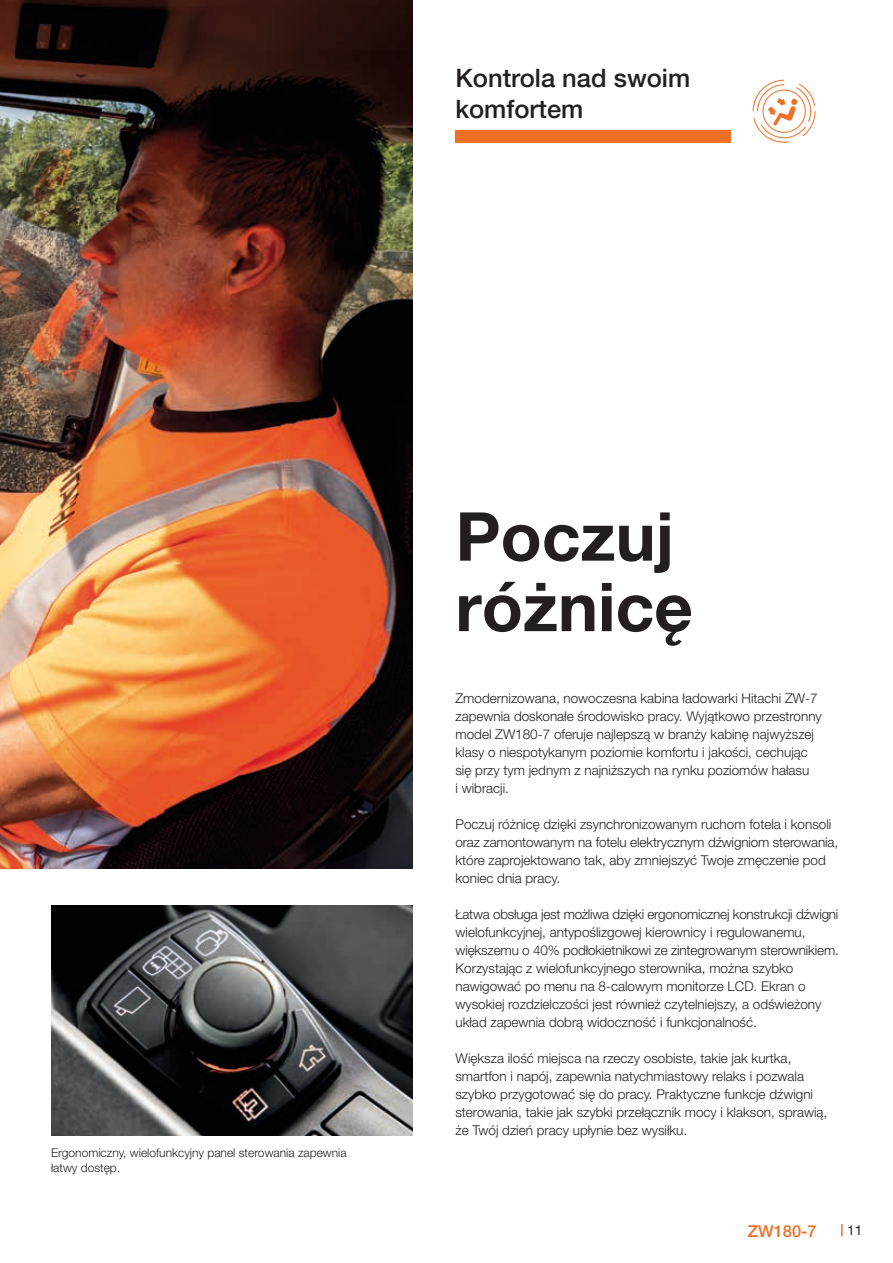
<style>
.page{position:relative;width:893px;height:1263px;background:#fff}
.page>*{position:absolute;margin:0;border:0;box-sizing:border-box;transform-origin:0 0}
.t1{font:700 67.5px/70.5px "Helvetica Neue LT Pro";color:#231f20}
.t2{font:500 25.5px/30.6px "Helvetica Neue LT Pro";color:#231f20}
.t3{font:500 16.5px "Helvetica Neue LT Pro";color:#ed7026}
.t4{font:300 13.5px/18px "Helvetica Neue LT Pro";color:#231f20}
.t5{font:13.5px "Helvetica Neue LT Pro";color:#231f20}
.t6{font:300 12px/15px "Helvetica Neue LT Pro";color:#231f20}
</style>
<div class="page">
<svg style="left:841px;top:1224px;width:2px;height:12px"></svg>
<img style="left:51px;top:906px;width:361px;height:229px">
<div style="left:455px;top:130px;width:276px;height:13px;background:#ed7026"></div>
<svg style="left:752px;top:79px;width:64px;height:64px"></svg>
<div style="left:763px;top:90px;width:43px;height:43px;border:1px solid #ed7026;border-radius:50%"></div>
<img style="left:0;top:0;width:412px;height:868px">
<h2 class="t2" style="left:455px;top:63px;width:236px">Kontrola nad swoim komfortem</h2>
<p class="t6" style="left:51px;top:1145px;width:297px">Ergonomiczny, wielofunkcyjny panel sterowania zapewnia łatwy dostęp.</p>
<h1 class="t1" style="left:455px;top:500px;width:239px">Poczuj różnicę</h1>
<p class="t4" style="left:455px;top:689px;width:368px">Zmodernizowana, nowoczesna kabina ładowarki Hitachi ZW-7 zapewnia doskonałe środowisko pracy. Wyjątkowo przestronny model ZW180-7 oferuje najlepszą w branży kabinę najwyższej klasy o niespotykanym poziomie komfortu i jakości, cechując się przy tym jednym z najniższych na rynku poziomów hałasu<br>i wibracji.</p>
<p class="t4" style="left:455px;top:815px;width:384px">Poczuj różnicę dzięki zsynchronizowanym ruchom fotela i konsoli oraz zamontowanym na fotelu elektrycznym dźwigniom sterowania, które zaprojektowano tak, aby zmniejszyć Twoje zmęczenie pod koniec dnia pracy.</p>
<p class="t4" style="left:455px;top:905px;width:385px">Łatwa obsługa jest możliwa dzięki ergonomicznej konstrukcji dźwigni wielofunkcyjnej, antypoślizgowej kierownicy i regulowanemu, większemu o 40% podłokietnikowi ze zintegrowanym sterownikiem.<br>Korzystając z wielofunkcyjnego sterownika, można szybko nawigować po menu na 8-calowym monitorze LCD. Ekran o wysokiej rozdzielczości jest również czytelniejszy, a odświeżony układ zapewnia dobrą widoczność i funkcjonalność.</p>
<p class="t4" style="left:455px;top:1049px;width:373px">Większa ilość miejsca na rzeczy osobiste, takie jak kurtka, smartfon i napój, zapewnia natychmiastowy relaks i pozwala szybko przygotować się do pracy. Praktyczne funkcje dźwigni sterowania, takie jak szybki przełącznik mocy i klakson, sprawią, że Twój dzień pracy upłynie bez wysiłku.</p>
<p class="t3" style="left:748px;top:1221px;width:71px">ZW180-7</p>
<p class="t5" style="left:847px;top:1222px;width:17px">11</p>
</div>
